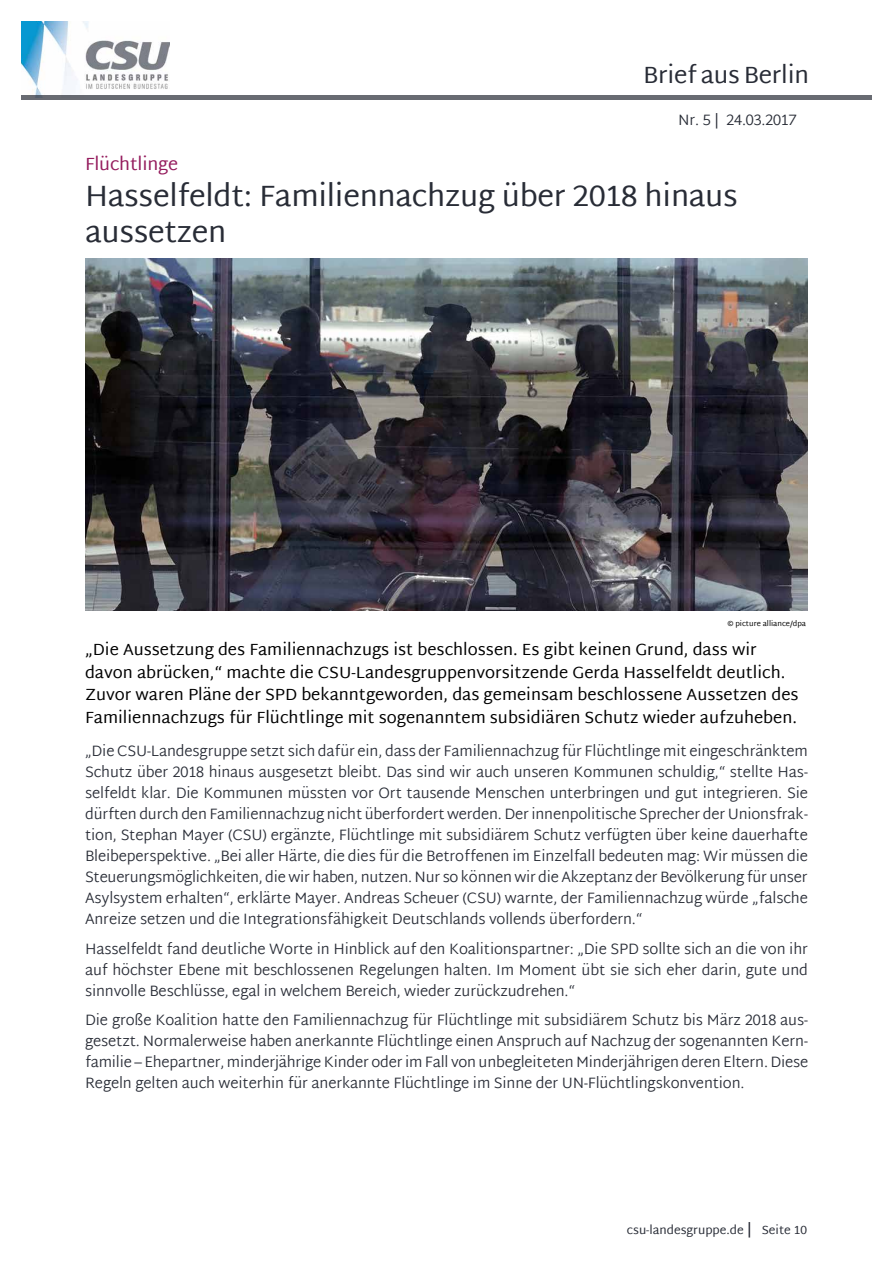
<style>
.page{position:relative;width:893px;height:1263px;background:#fff}
.page>*{position:absolute;margin:0;border:0;box-sizing:border-box;transform-origin:0 0}
._03_BaB_Ü_Fett_Artik{font:30px/36px "Martel Sans";letter-spacing:-.01em;color:#282c36}
.t1{font:24px "Martel Sans";letter-spacing:-.01em;color:#282c36}
._03_BaB_Ü_Beere_Arti{font:18px "Martel Sans";letter-spacing:-.01em;color:#951d5e}
._03_BaB_Teaser{font:16.5px/22.5px "Martel Sans";color:#000}
._04_BaB_Fließtext{font:300 15px/21px "Martel Sans";letter-spacing:-.01em;color:#282c36;text-align:justify}
.t2{font:12px "Martel Sans";color:#282c36}
._13_BaB_Rechtevermer{font:7.5px "Martel Sans";color:#000}
.s1{font-size:15px}
</style>
<div class="page">
<img style="left:21px;top:21px;width:149px;height:75px">
<hr style="left:21px;top:96px;width:851px;height:4px;background:#686b72">
<img style="left:85px;top:259px;width:723px;height:351px">
<h2 class="t1" style="left:643px;top:61px;width:167px">Brief aus Berlin</h2>
<p class="_04_BaB_Fließtext" style="left:678px;top:110px;width:120px">Nr. 5 | 24.03.2017</p>
<p class="_03_BaB_Ü_Beere_Arti" style="left:85px;top:153px;width:95px">Flüchtlinge</p>
<p class="_03_BaB_Ü_Fett_Artik" style="left:85px;top:177px;width:654px">Hasselfeldt: Familiennachzug über 2018 hinaus aussetzen</p>
<p class="_13_BaB_Rechtevermer" style="left:727px;top:619px;width:80px">© picture alliance/dpa</p>
<p class="_03_BaB_Teaser" style="left:85px;top:638px;width:715px">„Die Aussetzung des Familiennachzugs ist beschlossen. Es gibt keinen Grund, dass wir davon abrücken,“ machte die CSU-Landesgruppenvorsitzende Gerda Hasselfeldt deutlich.<br>Zuvor waren Pläne der SPD bekanntgeworden, das gemeinsam beschlossene Aussetzen des Familiennachzugs für Flüchtlinge mit sogenanntem subsidiären Schutz wieder aufzuheben.</p>
<p class="_04_BaB_Fließtext" style="left:85px;top:742px;width:724px">„Die CSU-Landesgruppe setzt sich dafür ein, dass der Familiennachzug für Flüchtlinge mit eingeschränktem Schutz über 2018 hinaus ausgesetzt bleibt. Das sind wir auch unseren Kommunen schuldig,“ stellte Has&shy;selfeldt klar. Die Kommunen müssten vor Ort tausende Menschen unterbringen und gut integrieren. Sie dürften durch den Familiennachzug nicht überfordert werden. Der innenpolitische Sprecher der Unionsfrak&shy;tion, Stephan Mayer (CSU) ergänzte, Flüchtlinge mit subsidiärem Schutz verfügten über keine dauerhafte Bleibeperspektive. „Bei aller Härte, die dies für die Betroffenen im Einzelfall bedeuten mag: Wir müssen die Steuerungsmöglichkeiten, die wir haben, nutzen. Nur so können wir die Akzeptanz der Bevölkerung für unser Asylsystem erhalten“, erklärte Mayer. Andreas Scheuer (CSU) warnte, der Familiennachzug würde „falsche Anreize setzen und die Integrationsfähigkeit Deutschlands vollends überfordern.“</p>
<p class="_04_BaB_Fließtext" style="left:85px;top:939px;width:724px">Hasselfeldt fand deutliche Worte in Hinblick auf den Koalitionspartner: „Die SPD sollte sich an die von ihr auf höchster Ebene mit beschlossenen Regelungen halten. Im Moment übt sie sich eher darin, gute und sinnvolle Beschlüsse, egal in welchem Bereich, wieder zurückzudrehen.“</p>
<p class="_04_BaB_Fließtext" style="left:85px;top:1011px;width:725px">Die große Koalition hatte den Familiennachzug für Flüchtlinge mit subsidiärem Schutz bis März 2018 aus&shy;gesetzt. Normalerweise haben anerkannte Flüchtlinge einen Anspruch auf Nachzug der sogenannten Kern&shy;familie – Ehepartner, minderjährige Kinder oder im Fall von unbegleiteten Minderjährigen deren Eltern. Diese Regeln gelten auch weiterhin für anerkannte Flüchtlinge im Sinne der UN-Flüchtlingskonvention.</p>
<p class="t2" style="left:627px;top:1223px;width:182px">csu-landesgruppe.de <span class="s1">|</span> Seite 10</p>
</div>
